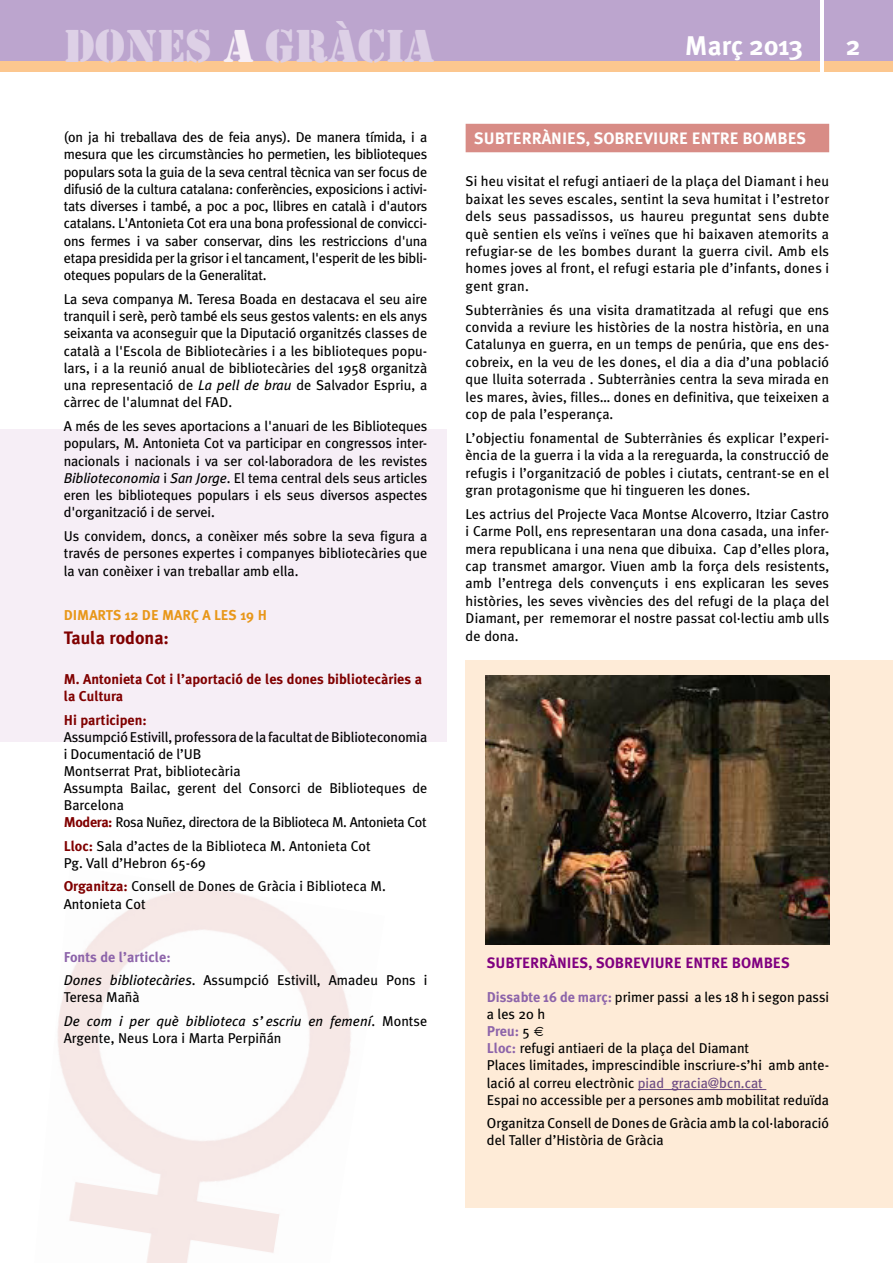
<style>
.page{position:relative;width:893px;height:1263px;background:#fff}
.page>*{position:absolute;margin:0;border:0;box-sizing:border-box;transform-origin:0 0}
.t1{font:47.7px "Stencil";color:#ddd0e6}
.t2{font:700 27px "Meta Plus";color:#fff}
.t3{font:700 18px "Meta Plus";color:#800000}
.t4{font:700 16.5px "Meta Plus";color:#fff}
.t5{font:700 15px "Meta Plus";color:#800080}
.t6{font:14.25px/17.4px "Meta Plus";color:#000;text-align:justify}
.t7{font:700 14.25px/17.1px "Meta Plus";color:#800000}
.t8{font:italic 14.25px/23.5px "Meta Plus";color:#000}
.t9{font:700 14.25px "Meta Plus";color:#e89719}
.s1{color:#f6eef6}
.s2{font-style:italic}
.s3{font-weight:700;color:#800000}
.s4{font-weight:700;color:#8d64aa}
.s5{font-style:normal}
.s6{font-family:"Helvetica"}
.s7{color:#6b4a82}
</style>
<div class="page">
<div style="left:0;top:0;width:893px;height:62px;background:#bca5ce"></div>
<div style="left:0;top:62px;width:893px;height:10px;background:#fcc78f"></div>
<hr style="left:821px;top:0;width:3px;height:75px;background:#fff">
<div style="left:466px;top:660px;width:427px;height:548px;background:#feebd7"></div>
<div style="left:0;top:429px;width:446px;height:313px;background:#f6eef6"></div>
<img style="left:57px;top:889px;width:294px;height:374px">
<div style="left:466px;top:124px;width:363px;height:28px;background:#d88c86"></div>
<hr style="left:638px;top:1089px;width:128px;height:1px;background:#6b4a82">
<img style="left:486px;top:676px;width:343px;height:268px">
<h1 class="t1" style="left:64px;top:19px;width:372px">DONES <span class="s1">A</span> GRÀCIA</h1>
<p class="t6" style="left:64px;top:128px;width:365px">(on ja hi treballava des de feia anys). De manera tímida, i a mesura que les circumstàncies ho permetien, les biblioteques populars sota la guia de la seva central tècnica van ser focus de difusió de la cultura catalana: conferències, exposicions i activi&shy;tats diverses i també, a poc a poc, llibres en català i d'autors catalans. L'Antonieta Cot era una bona professional de convicci&shy;ons fermes i va saber conservar, dins les restriccions d'una etapa presidida per la grisor i el tancament, l'esperit de les bibli&shy;oteques populars de la Generalitat.</p>
<p class="t6" style="left:64px;top:290px;width:365px">La seva companya M. Teresa Boada en destacava el seu aire tranquil i serè, però també els seus gestos valents: en els anys seixanta va aconseguir que la Diputació organitzés classes de català a l'Escola de Bibliotecàries i a les biblioteques popu&shy;lars, i a la reunió anual de bibliotecàries del 1958 organitzà una representació de <span class="s2">La pell de brau</span> de Salvador Espriu, a càrrec de l'alumnat del FAD.</p>
<p class="t6" style="left:64px;top:417px;width:365px">A més de les seves aportacions a l'anuari de les Biblioteques populars, M. Antonieta Cot va participar en congressos inter&shy;nacionals i nacionals i va ser col·laboradora de les revistes <span class="s2">Biblioteconomia</span> i <span class="s2">San Jorge</span>. El tema central dels seus articles eren les biblioteques populars i els seus diversos aspectes d'organització i de servei.</p>
<p class="t6" style="left:64px;top:527px;width:365px">Us convidem, doncs, a conèixer més sobre la seva figura a través de persones expertes i companyes bibliotecàries que la van conèixer i van treballar amb ella.</p>
<p class="t9" style="left:64px;top:607px;width:18px">Dimarts</p>
<p class="t9" style="left:125px;top:607px;width:48px">12 de mar</p>
<p class="t9" style="left:191px;top:607px;width:32px">ç a les</p>
<p class="t9" style="left:240px;top:607px;width:28px">19 h</p>
<p class="t3" style="left:64px;top:627px;width:107px">Taula rodona:</p>
<p class="t7" style="left:64px;top:671px;width:360px">M. Antonieta Cot i l’aportació de les dones bibliotecàries a la Cultura</p>
<p class="t7" style="left:64px;top:711px;width:85px">H i participen:</p>
<p class="t6" style="left:64px;top:728px;width:365px;text-align:left">Assumpció Estivill, professora de la facultat de Biblioteconomia i Documentació de l’UB<br>Montserrat Prat, bibliotecària<br>Assumpta Bailac, gerent del Consorci de Biblioteques de Barcelona<br><span class="s3">Modera:</span> Rosa Nuñez, directora de la Biblioteca M. Antonieta Cot</p>
<p class="t6" style="left:64px;top:837px;width:309px"><span class="s3">Lloc:</span> Sala d’actes de la Biblioteca M. Antonieta Cot<br>Pg. Vall d’Hebron 65-69</p>
<p class="t6" style="left:64px;top:878px;width:324px"><span class="s3">Organitza:</span> Consell de Dones de Gràcia i Biblioteca M.<br>Antonieta Cot</p>
<p class="t6" style="left:64px;top:945px;width:365px;line-height:23.5px"><span class="s4">Fonts de l’article:<br></span><span class="s2">Dones bibliotecàries</span>. Assumpció Estivill, Amadeu Pons i</p>
<p class="t8" style="left:64px;top:985px;width:365px"><span class="s5">Teresa Mañà<br></span>De com i per què biblioteca s’escriu en femení<span class="s5">. Montse</span></p>
<p class="t6" style="left:64px;top:1029px;width:219px">Argente, Neus Lora i Marta Perpiñán</p>
<h2 class="t2" style="left:685px;top:30px;width:120px">Març 2013</h2>
<h2 class="t2" style="left:846px;top:30px;width:16px">2</h2>
<p class="t4" style="left:474px;top:129px;width:334px">SUBTERRÀNIES, SOBREVIURE ENTRE BOMBES</p>
<p class="t6" style="left:466px;top:173px;width:365px">Si heu visitat el refugi antiaeri de la plaça del Diamant i heu baixat les seves escales, sentint la seva humitat i l’estretor dels seus passadissos, us haureu preguntat sens dubte què sentien els veïns i veïnes que hi baixaven atemorits a refugiar-se de les bombes durant la guerra civil. Amb els homes joves al front, el refugi estaria ple d’infants, dones i gent gran.</p>
<p class="t6" style="left:466px;top:301px;width:365px">Subterrànies és una visita dramatitzada al refugi que ens convida a reviure les històries de la nostra història, en una Catalunya en guerra, en un temps de penúria, que ens des&shy;cobreix, en la veu de les dones, el dia a dia d’una població que lluita soterrada . Subterrànies centra la seva mirada en les mares, àvies, filles… dones en definitiva, que teixeixen a cop de pala l’esperança.</p>
<p class="t6" style="left:466px;top:429px;width:365px">L’objectiu fonamental de Subterrànies és explicar l’experi&shy;ència de la guerra i la vida a la rereguarda, la construcció de refugis i l’organització de pobles i ciutats, centrant-se en el gran protagonisme que hi tingueren les dones.</p>
<p class="t6" style="left:466px;top:505px;width:365px">Les actrius del Projecte Vaca Montse Alcoverro, Itziar Castro i Carme Poll, ens representaran una dona casada, una infer&shy;mera republicana i una nena que dibuixa. Cap d’elles plora, cap transmet amargor. Viuen amb la força dels resistents, amb l’entrega dels convençuts i ens explicaran les seves històries, les seves vivències des del refugi de la plaça del Diamant, per rememorar el nostre passat col·lectiu amb ulls de dona.</p>
<p class="t5" style="left:487px;top:954px;width:19px">Subterrànies</p>
<p class="t5" style="left:588px;top:954px;width:18px">, sobreviure</p>
<p class="t5" style="left:685px;top:954px;width:10px">entre</p>
<p class="t5" style="left:732px;top:954px;width:11px">bombes</p>
<p class="t6" style="left:487px;top:988px;width:344px;text-align:left"><span class="s4">Dissabte 16 de març:</span> primer passi a les 18 h i segon passi a les 20 h<br><span class="s4">Preu:</span> 5 <span class="s6">€<br></span><span class="s4">Lloc:</span> refugi antiaeri de la plaça del Diamant<br>Places limitades, imprescindible inscriure-s’hi amb ante&shy;lació al correu electrònic <span class="s7">piad_gracia@bcn.cat<br></span>Espai no accessible per a persones amb mobilitat reduïda</p>
<p class="t6" style="left:487px;top:1114px;width:344px">Organitza Consell de Dones de Gràcia amb la col·laboració del Taller d’Història de Gràcia</p>
</div>
